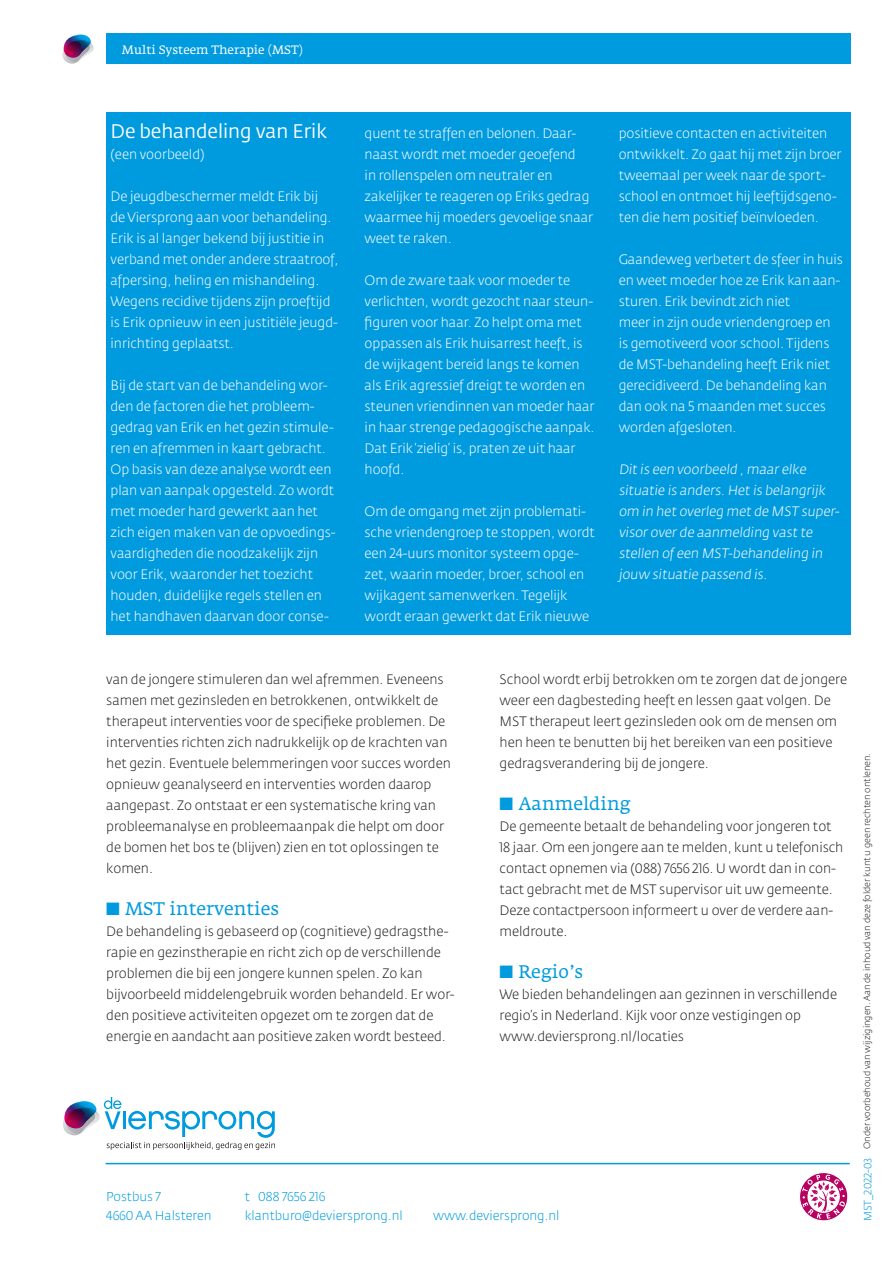
<style>
.page{position:relative;width:893px;height:1263px;background:#fff}
.page>*{position:absolute;margin:0;border:0;box-sizing:border-box;transform-origin:0 0}
.t1{font:19.5px "Fedra Sans Book LF";color:#fff}
.t2{font:18px "Fedra Serif A Book LF";color:#009bde}
.t3{font:13.5px/21px "Fedra Sans Light LF";color:#fff}
.t4{font:13.5px/21px "Fedra Sans Light LF";color:#231f20}
.t5{font:12.75px/19.5px "Fedra Sans Light LF";color:#009bde}
.t6{font:12px "Fedra Serif A Book LF";color:#fff}
.t7{font:9px "Fedra Sans Light LF";color:#231f20}
.s1{font-size:10.5px;color:#009bde}
</style>
<div class="page">
<div style="left:106px;top:34px;width:744px;height:30px;background:#009bde"></div>
<svg style="left:799px;top:1172px;width:49px;height:49px"></svg>
<hr style="left:106px;top:1163px;width:744px;height:1px;background:#009bde">
<div style="left:106px;top:112px;width:744px;height:523px;background:#009bde"></div>
<svg style="left:63px;top:1098px;width:212px;height:52px"></svg>
<svg style="left:62px;top:34px;width:32px;height:30px"></svg>
<p class="t6" style="left:122px;top:43px;width:182px">Multi Systeem Therapie (MST)</p>
<h1 class="t1" style="left:111px;top:121px;width:218px">De behandeling van Erik</h1>
<p class="t3" style="left:111px;top:144px;width:95px">(een voorbeeld)</p>
<p class="t3" style="left:111px;top:186px;width:229px">De jeugdbeschermer meldt Erik bij<br>de Viersprong aan voor behandeling.<br>Erik is al langer bekend bij justitie in verband met onder andere straatroof, afpersing, heling en mishandeling.<br>Wegens recidive tijdens zijn proeftijd is Erik opnieuw in een justitiële jeugd&shy;inrichting geplaatst.</p>
<p class="t3" style="left:111px;top:375px;width:227px">Bij de start van de behandeling wor&shy;den de factoren die het probleem&shy;gedrag van Erik en het gezin stimule&shy;ren en afremmen in kaart gebracht.<br>Op basis van deze analyse wordt een plan van aanpak opgesteld. Zo wordt met moeder hard gewerkt aan het zich eigen maken van de opvoedings&shy;vaardigheden die noodzakelijk zijn voor Erik, waaronder het toezicht houden, duidelijke regels stellen en het handhaven daarvan door conse-</p>
<p class="t3" style="left:365px;top:123px;width:230px">quent te straffen en belonen. Daar&shy;naast wordt met moeder geoefend<br>in rollenspelen om neutraler en zakelijker te reageren op Eriks gedrag waarmee hij moeders gevoelige snaar weet te raken.</p>
<p class="t3" style="left:365px;top:270px;width:231px">Om de zware taak voor moeder te verlichten, wordt gezocht naar steun&shy;figuren voor haar. Zo helpt oma met oppassen als Erik huisarrest heeft, is de wijkagent bereid langs te komen als Erik agressief dreigt te worden en steunen vriendinnen van moeder haar in haar strenge pedagogische aanpak.<br>Dat Erik ‘zielig’ is, praten ze uit haar hoofd.</p>
<p class="t3" style="left:365px;top:501px;width:232px">Om de omgang met zijn problemati&shy;sche vriendengroep te stoppen, wordt een 24-uurs monitor systeem opge&shy;zet, waarin moeder, broer, school en wijkagent samenwerken. Tegelijk wordt eraan gewerkt dat Erik nieuwe</p>
<p class="t3" style="left:619px;top:123px;width:224px">positieve contacten en activiteiten ontwikkelt. Zo gaat hij met zijn broer tweemaal per week naar de sport&shy;school en ontmoet hij leeftijdsgeno&shy;ten die hem positief beïnvloeden.</p>
<p class="t3" style="left:619px;top:249px;width:226px">Gaandeweg verbetert de sfeer in huis en weet moeder hoe ze Erik kan aan&shy;sturen. Erik bevindt zich niet<br>meer in zijn oude vriendengroep en is gemotiveerd voor school. Tijdens de MST-behandeling heeft Erik niet gerecidiveerd. De behandeling kan dan ook na 5 maanden met succes worden afgesloten.</p>
<p class="t3" style="left:619px;top:459px;width:224px">Dit is een voorbeeld , maar elke situatie is anders. Het is belangrijk om in het overleg met de MST super&shy;visor over de aanmelding vast te stellen of een MST-behandeling in jouw situatie passend is.</p>
<p class="t4" style="left:106px;top:669px;width:346px">van de jongere stimuleren dan wel afremmen. Eveneens samen met gezinsleden en betrokkenen, ontwikkelt de therapeut interventies voor de specifieke problemen. De interventies richten zich nadrukkelijk op de krachten van het gezin. Eventuele belemmeringen voor succes worden opnieuw geanalyseerd en interventies worden daarop aangepast. Zo ontstaat er een systematische kring van probleemanalyse en probleemaanpak die helpt om door de bomen het bos te (blijven) zien en tot oplossingen te komen.</p>
<h2 class="t2" style="left:106px;top:898px;width:174px">■ MST interventies</h2>
<p class="t4" style="left:106px;top:921px;width:350px">De behandeling is gebaseerd op (cognitieve) gedragsthe&shy;rapie en gezinstherapie en richt zich op de verschillende problemen die bij een jongere kunnen spelen. Zo kan bijvoorbeeld middelengebruik worden behandeld. Er wor&shy;den positieve activiteiten opgezet om te zorgen dat de energie en aandacht aan positieve zaken wordt besteed.</p>
<p class="t4" style="left:500px;top:669px;width:349px">School wordt erbij betrokken om te zorgen dat de jongere weer een dagbesteding heeft en lessen gaat volgen. De MST therapeut leert gezinsleden ook om de mensen om hen heen te benutten bij het bereiken van een positieve gedragsverandering bij de jongere.</p>
<h2 class="t2" style="left:500px;top:793px;width:133px">■ Aanmelding</h2>
<p class="t4" style="left:500px;top:816px;width:345px">De gemeente betaalt de behandeling voor jongeren tot 18 jaar. Om een jongere aan te melden, kunt u telefonisch contact opnemen via (088) 7656 216. U wordt dan in con&shy;tact gebracht met de MST supervisor uit uw gemeente.<br>Deze contactpersoon informeert u over de verdere aan&shy;meldroute.</p>
<h2 class="t2" style="left:500px;top:961px;width:85px">■ Regio’s</h2>
<p class="t4" style="left:500px;top:984px;width:339px">We bieden behandelingen aan gezinnen in verschillende regio’s in Nederland. Kijk voor onze vestigingen op www.deviersprong.nl/locaties</p>
<p class="t5" style="left:106px;top:1187px;width:107px">Postbus 7<br>4660 AA Halsteren</p>
<p class="t5" style="left:245px;top:1187px;width:160px">t 088 7656 216 klantburo@deviersprong.nl</p>
<p class="t5" style="left:433px;top:1206px;width:128px">www.deviersprong.nl</p>
<p class="t7" style="left:862px;top:1221px;width:470px;rotate:-90deg"><span class="s1">MST_2022-03</span> Onder voorbehoud van wijzigingen. Aan de inhoud van deze folder kunt u geen rechten ontlenen.</p>
</div>
